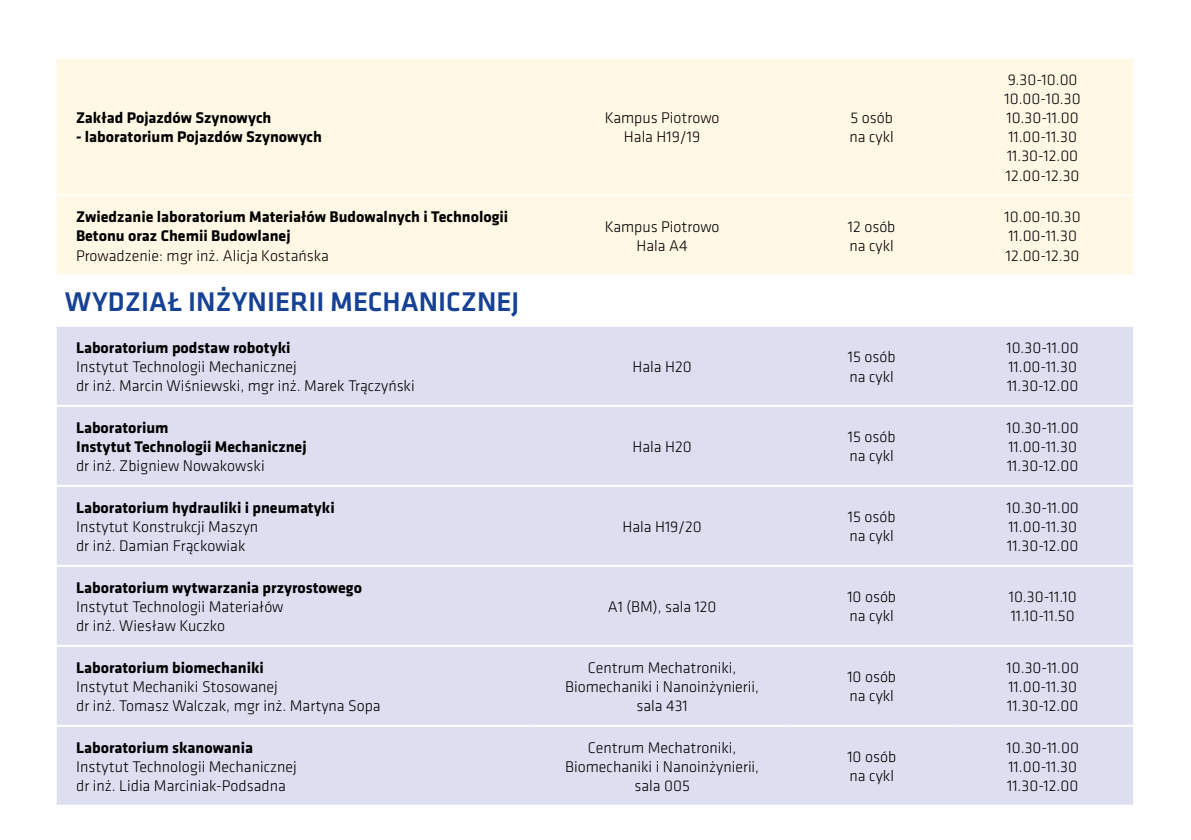
<style>
.page{position:relative;width:1191px;height:840px;background:#fff}
.page>*{position:absolute;margin:0;border:0;box-sizing:border-box;transform-origin:0 0}
.t1{font:500 28px "Klavika";color:#164194}
.t2{font:300 16px/19.2px "Klavika";color:#000}
.t3{font:700 16px/19.2px "Klavika";color:#000}
</style>
<div class="page">
<div style="left:57px;top:59px;width:1076px;height:215px;background:#fff8e5"></div>
<div style="left:57px;top:327px;width:1076px;height:317px;background:#dedef1"></div>
<div style="left:57px;top:646px;width:1076px;height:158px;background:#dedef1"></div>
<hr style="left:57px;top:194px;width:476px;height:2px;background:#fff">
<hr style="left:533px;top:194px;width:258px;height:2px;background:#fff">
<hr style="left:791px;top:194px;width:161px;height:2px;background:#fff">
<hr style="left:952px;top:194px;width:181px;height:2px;background:#fff">
<hr style="left:57px;top:404px;width:476px;height:2px;background:#fff">
<hr style="left:533px;top:404px;width:258px;height:2px;background:#fff">
<hr style="left:791px;top:404px;width:161px;height:2px;background:#fff">
<hr style="left:952px;top:404px;width:181px;height:2px;background:#fff">
<hr style="left:57px;top:484px;width:476px;height:2px;background:#fff">
<hr style="left:533px;top:484px;width:258px;height:2px;background:#fff">
<hr style="left:791px;top:484px;width:161px;height:2px;background:#fff">
<hr style="left:952px;top:484px;width:181px;height:2px;background:#fff">
<hr style="left:57px;top:564px;width:476px;height:2px;background:#fff">
<hr style="left:533px;top:564px;width:258px;height:2px;background:#fff">
<hr style="left:791px;top:564px;width:161px;height:2px;background:#fff">
<hr style="left:952px;top:564px;width:181px;height:2px;background:#fff">
<hr style="left:57px;top:724px;width:476px;height:2px;background:#fff">
<hr style="left:533px;top:724px;width:258px;height:2px;background:#fff">
<hr style="left:791px;top:724px;width:161px;height:2px;background:#fff">
<hr style="left:952px;top:724px;width:181px;height:2px;background:#fff">
<p class="t3" style="left:76px;top:108px;width:197px">Zakład Pojazdów Szynowych</p>
<p class="t3" style="left:76px;top:127px;width:247px">- laboratorium Pojazdów Szynowych</p>
<p class="t3" style="left:76px;top:207px;width:434px">Zwiedzanie laboratorium Materiałów Budowalnych i Technologii<br>Betonu oraz Chemii Budowlanej</p>
<p class="t2" style="left:76px;top:245px;width:254px">Prowadzenie: mgr inż. Alicja Kostańska</p>
<p class="t2" style="left:604px;top:108px;width:116px;text-align:center">Kampus Piotrowo<br>Hala H19/19</p>
<p class="t2" style="left:849px;top:108px;width:46px">5 osób na cykl</p>
<p class="t2" style="left:1004px;top:69px;width:78px">9.30-10.00<br>10.00-10.30<br>10.30-11.00<br>11.00-11.30<br>11.30-12.00<br>12.00-12.30</p>
<p class="t2" style="left:604px;top:216px;width:116px;text-align:center">Kampus Piotrowo<br>Hala A4</p>
<p class="t2" style="left:848px;top:216px;width:49px">12 osób na cykl</p>
<p class="t2" style="left:1004px;top:207px;width:78px">10.00-10.30<br>11.00-11.30<br>12.00-12.30</p>
<h1 class="t1" style="left:65px;top:283px;width:456px">WYDZIAŁ INŻYNIERII MECHANICZNEJ</h1>
<p class="t3" style="left:76px;top:338px;width:216px">Laboratorium podstaw robotyki</p>
<p class="t2" style="left:76px;top:356px;width:340px">Instytut Technologii Mechanicznej<br>dr inż. Marcin Wiśniewski, mgr inż. Marek Trączyński</p>
<p class="t2" style="left:632px;top:356px;width:61px">Hala H20</p>
<p class="t2" style="left:848px;top:347px;width:49px">15 osób na cykl</p>
<p class="t2" style="left:1006px;top:337px;width:74px;text-align:justify">10.30-11.00<br>11.00-11.30<br>11.30-12.00</p>
<p class="t3" style="left:76px;top:418px;width:232px">Laboratorium<br>Instytut Technologii Mechanicznej</p>
<p class="t2" style="left:76px;top:455px;width:190px">dr inż. Zbigniew Nowakowski</p>
<p class="t2" style="left:632px;top:436px;width:61px">Hala H20</p>
<p class="t2" style="left:848px;top:427px;width:49px">15 osób na cykl</p>
<p class="t2" style="left:1006px;top:417px;width:74px;text-align:justify">10.30-11.00<br>11.00-11.30<br>11.30-12.00</p>
<p class="t3" style="left:76px;top:497px;width:260px">Laboratorium hydrauliki i pneumatyki</p>
<p class="t2" style="left:76px;top:516px;width:183px">Instytut Konstrukcji Maszyn dr inż. Damian Frąckowiak</p>
<p class="t2" style="left:622px;top:516px;width:81px">Hala H19/20</p>
<p class="t2" style="left:848px;top:507px;width:49px">15 osób na cykl</p>
<p class="t2" style="left:1006px;top:497px;width:74px;text-align:justify">10.30-11.00<br>11.00-11.30<br>11.30-12.00</p>
<p class="t3" style="left:76px;top:577px;width:287px">Laboratorium wytwarzania przyrostowego</p>
<p class="t2" style="left:76px;top:596px;width:209px">Instytut Technologii Materiałów dr inż. Wiesław Kuczko</p>
<p class="t2" style="left:608px;top:596px;width:110px">A1 (BM), sala 120</p>
<p class="t2" style="left:847px;top:586px;width:50px">10 osób na cykl</p>
<p class="t2" style="left:1008px;top:586px;width:69px">10.30-11.10<br>11.10-11.50</p>
<p class="t3" style="left:76px;top:657px;width:189px">Laboratorium biomechaniki</p>
<p class="t2" style="left:76px;top:676px;width:306px">Instytut Mechaniki Stosowanej<br>dr inż. Tomasz Walczak, mgr inż. Martyna Sopa</p>
<p class="t2" style="left:565px;top:657px;width:195px;text-align:center">Centrum Mechatroniki,<br>Biomechaniki i Nanoinżynierii, sala 431</p>
<p class="t2" style="left:847px;top:666px;width:50px">10 osób na cykl</p>
<p class="t2" style="left:1006px;top:657px;width:74px;text-align:justify">10.30-11.00<br>11.00-11.30<br>11.30-12.00</p>
<p class="t3" style="left:76px;top:737px;width:178px">Laboratorium skanowania</p>
<p class="t2" style="left:76px;top:756px;width:222px">Instytut Technologii Mechanicznej dr inż. Lidia Marciniak-Podsadna</p>
<p class="t2" style="left:565px;top:737px;width:195px;text-align:center">Centrum Mechatroniki,<br>Biomechaniki i Nanoinżynierii, sala 005</p>
<p class="t2" style="left:847px;top:746px;width:50px">10 osób na cykl</p>
<p class="t2" style="left:1006px;top:737px;width:74px;text-align:justify">10.30-11.00<br>11.00-11.30<br>11.30-12.00</p>
</div>
